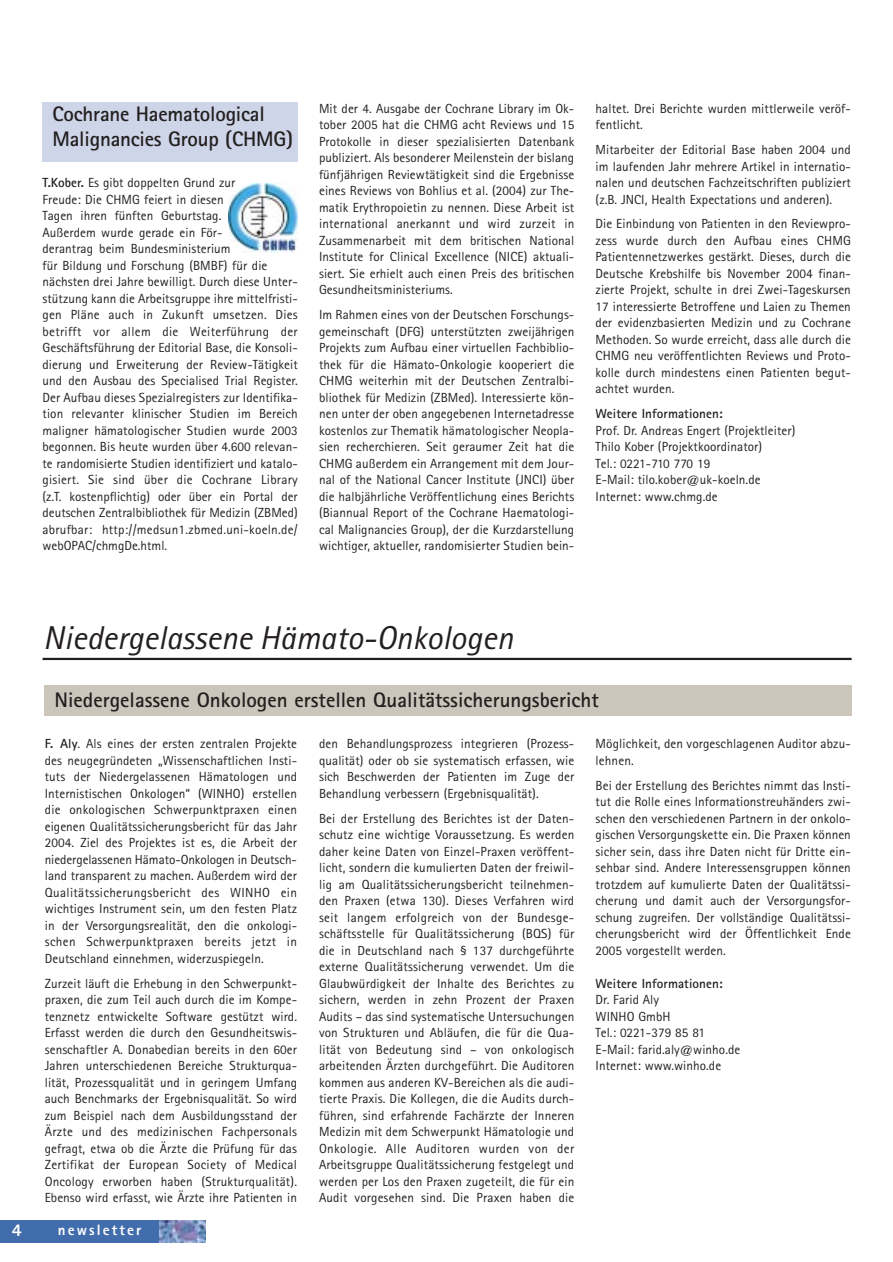
<style>
.page{position:relative;width:893px;height:1262px;background:#fff}
.page>*{position:absolute;margin:0;border:0;box-sizing:border-box;transform-origin:0 0}
.t1{font:italic 33px "Rotis Sans Serif";color:#231f1f}
.t2{font:700 21px/24.8px "Rotis Sans Serif";color:#231f1f}
.t3{font:800 18px "Rotis Sans Serif";color:#fff}
.t4{font:800 15px "Rotis Sans Serif";letter-spacing:.14em;color:#fff}
.t5{font:13.2px/16.5px "Rotis Sans Serif";letter-spacing:.005em;color:#231f1f;text-align:justify}
.t6{font:700 13.2px "Rotis Sans Serif";letter-spacing:.005em;color:#231f1f}
.s1{font-weight:700}
</style>
<div class="page">
<div style="left:0;top:1220px;width:206px;height:22px;background:#426dac"></div>
<img style="left:159px;top:1220px;width:47px;height:22px">
<div style="left:45px;top:686px;width:806px;height:30px;background:#ccc5bb"></div>
<hr style="left:43px;top:658px;width:808px;height:2px;background:#231f1f">
<div style="left:43px;top:102px;width:255px;height:59px;background:#ced5e9"></div>
<img style="left:229px;top:184px;width:69px;height:69px">
<h2 class="t2" style="left:53px;top:104px;width:242px">Cochrane Haematological<br>Malignancies Group (CHMG)</h2>
<p class="t5" style="left:43px;top:176px;width:257px;text-align:left"><span class="s1">T.Kober.</span> Es gibt doppelten Grund zur<br>Freude: Die CHMG feiert in diesen<br>Tagen ihren fünften Geburtstag.<br>Außerdem wurde gerade ein För-<br>derantrag beim Bundesministerium<br>für Bildung und Forschung (BMBF) für die nächsten drei Jahre bewilligt. Durch diese Unter&shy;stützung kann die Arbeitsgruppe ihre mittelfristi&shy;gen Pläne auch in Zukunft umsetzen. Dies betrifft vor allem die Weiterführung der Geschäftsführung der Editorial Base, die Konsoli&shy;dierung und Erweiterung der Review-Tätigkeit und den Ausbau des Specialised Trial Register.<br>Der Aufbau dieses Spezialregisters zur Identifika&shy;tion relevanter klinischer Studien im Bereich maligner hämatologischer Studien wurde 2003 begonnen. Bis heute wurden über 4.600 relevan&shy;te randomisierte Studien identifiziert und katalo&shy;gisiert. Sie sind über die Cochrane Library (z.T. kostenpflichtig) oder über ein Portal der deutschen Zentralbibliothek für Medizin (ZBMed) abrufbar: http://medsun1.zbmed.uni-koeln.de/ webOPAC/chmgDe.html.</p>
<p class="t5" style="left:319px;top:101px;width:257px">Mit der 4. Ausgabe der Cochrane Library im Ok&shy;tober 2005 hat die CHMG acht Reviews und 15<br>Protokolle in dieser spezialisierten Datenbank publiziert. Als besonderer Meilenstein der bislang fünfjährigen Reviewtätigkeit sind die Ergebnisse eines Reviews von Bohlius et al. (2004) zur The&shy;matik Erythropoietin zu nennen. Diese Arbeit ist international anerkannt und wird zurzeit in Zusammenarbeit mit dem britischen National Institute for Clinical Excellence (NICE) aktuali&shy;siert. Sie erhielt auch einen Preis des britischen Gesundheitsministeriums.</p>
<p class="t5" style="left:319px;top:308px;width:257px">Im Rahmen eines von der Deutschen Forschungs&shy;gemeinschaft (DFG) unterstützten zweijährigen Projekts zum Aufbau einer virtuellen Fachbiblio&shy;thek für die Hämato-Onkologie kooperiert die CHMG weiterhin mit der Deutschen Zentralbi&shy;bliothek für Medizin (ZBMed). Interessierte kön&shy;nen unter der oben angegebenen Internetadresse kostenlos zur Thematik hämatologischer Neopla&shy;sien recherchieren. Seit geraumer Zeit hat die CHMG außerdem ein Arrangement mit dem Jour&shy;nal of the National Cancer Institute (JNCI) über die halbjährliche Veröffentlichung eines Berichts (Biannual Report of the Cochrane Haematologi&shy;cal Malignancies Group), der die Kurzdarstellung wichtiger, aktueller, randomisierter Studien bein-</p>
<p class="t5" style="left:595px;top:101px;width:257px">haltet. Drei Berichte wurden mittlerweile veröf&shy;fentlicht.</p>
<p class="t5" style="left:595px;top:143px;width:257px">Mitarbeiter der Editorial Base haben 2004 und im laufenden Jahr mehrere Artikel in internatio&shy;nalen und deutschen Fachzeitschriften publiziert (z.B. JNCI, Health Expectations und anderen).</p>
<p class="t5" style="left:595px;top:217px;width:257px">Die Einbindung von Patienten in den Reviewpro&shy;zess wurde durch den Aufbau eines CHMG Patientennetzwerkes gestärkt. Dieses, durch die Deutsche Krebshilfe bis November 2004 finan&shy;zierte Projekt, schulte in drei Zwei-Tageskursen 17 interessierte Betroffene und Laien zu Themen der evidenzbasierten Medizin und zu Cochrane Methoden. So wurde erreicht, dass alle durch die CHMG neu veröffentlichten Reviews und Proto&shy;kolle durch mindestens einen Patienten begut&shy;achtet wurden.</p>
<p class="t6" style="left:595px;top:409px;width:129px">Weitere Informationen:</p>
<p class="t5" style="left:595px;top:423px;width:201px;text-align:left">Prof. Dr. Andreas Engert (Projektleiter)<br>Thilo Kober (Projektkoordinator)<br>Tel.: 0221-710 770 19<br>E-Mail: tilo.kober@uk-koeln.de<br>Internet: www.chmg.de</p>
<h1 class="t1" style="left:43px;top:626px;width:471px">Niedergelassene Hämato-Onkologen</h1>
<h2 class="t2" style="left:55px;top:689px;width:545px">Niedergelassene Onkologen erstellen Qualitätssicherungsbericht</h2>
<p class="t5" style="left:45px;top:737px;width:254px"><span class="s1">F. Aly</span>. Als eines der ersten zentralen Projekte des neugegründeten „Wissenschaftlichen Insti&shy;tuts der Niedergelassenen Hämatologen und Internistischen Onkologen“ (WINHO) erstellen die onkologischen Schwerpunktpraxen einen eigenen Qualitätssicherungsbericht für das Jahr 2004. Ziel des Projektes ist es, die Arbeit der niedergelassenen Hämato-Onkologen in Deutsch&shy;land transparent zu machen. Außerdem wird der Qualitätssicherungsbericht des WINHO ein wichtiges Instrument sein, um den festen Platz in der Versorgungsrealität, den die onkologi&shy;schen Schwerpunktpraxen bereits jetzt in Deutschland einnehmen, widerzuspiegeln.</p>
<p class="t5" style="left:45px;top:976px;width:254px">Zurzeit läuft die Erhebung in den Schwerpunkt&shy;praxen, die zum Teil auch durch die im Kompe&shy;tenznetz entwickelte Software gestützt wird.<br>Erfasst werden die durch den Gesundheitswis&shy;senschaftler A. Donabedian bereits in den 60er Jahren unterschiedenen Bereiche Strukturqua&shy;lität, Prozessqualität und in geringem Umfang auch Benchmarks der Ergebnisqualität. So wird zum Beispiel nach dem Ausbildungsstand der Ärzte und des medizinischen Fachpersonals gefragt, etwa ob die Ärzte die Prüfung für das Zertifikat der European Society of Medical Oncology erworben haben (Strukturqualität).<br>Ebenso wird erfasst, wie Ärzte ihre Patienten in</p>
<h3 class="t3" style="left:12px;top:1223px;width:12px">4</h3>
<p class="t4" style="left:58px;top:1224px;width:85px">newsletter</p>
<p class="t5" style="left:319px;top:737px;width:257px">den Behandlungsprozess integrieren (Prozess&shy;qualität) oder ob sie systematisch erfassen, wie sich Beschwerden der Patienten im Zuge der Behandlung verbessern (Ergebnisqualität).</p>
<p class="t5" style="left:319px;top:811px;width:257px">Bei der Erstellung des Berichtes ist der Daten&shy;schutz eine wichtige Voraussetzung. Es werden daher keine Daten von Einzel-Praxen veröffent&shy;licht, sondern die kumulierten Daten der freiwil&shy;lig am Qualitätssicherungsbericht teilnehmen&shy;den Praxen (etwa 130). Dieses Verfahren wird seit langem erfolgreich von der Bundesge&shy;schäftsstelle für Qualitätssicherung (BQS) für die in Deutschland nach § 137 durchgeführte externe Qualitätssicherung verwendet. Um die Glaubwürdigkeit der Inhalte des Berichtes zu sichern, werden in zehn Prozent der Praxen Audits – das sind systematische Untersuchungen von Strukturen und Abläufen, die für die Qua&shy;lität von Bedeutung sind – von onkologisch arbeitenden Ärzten durchgeführt. Die Auditoren kommen aus anderen KV-Bereichen als die audi&shy;tierte Praxis. Die Kollegen, die die Audits durch&shy;führen, sind erfahrende Fachärzte der Inneren Medizin mit dem Schwerpunkt Hämatologie und Onkologie. Alle Auditoren wurden von der Arbeitsgruppe Qualitätssicherung festgelegt und werden per Los den Praxen zugeteilt, die für ein Audit vorgesehen sind. Die Praxen haben die</p>
<p class="t5" style="left:595px;top:737px;width:257px">Möglichkeit, den vorgeschlagenen Auditor abzu&shy;lehnen.</p>
<p class="t5" style="left:595px;top:778px;width:257px">Bei der Erstellung des Berichtes nimmt das Insti&shy;tut die Rolle eines Informationstreuhänders zwi&shy;schen den verschiedenen Partnern in der onkolo&shy;gischen Versorgungskette ein. Die Praxen können sicher sein, dass ihre Daten nicht für Dritte ein&shy;sehbar sind. Andere Interessensgruppen können trotzdem auf kumulierte Daten der Qualitätssi&shy;cherung und damit auch der Versorgungsfor&shy;schung zugreifen. Der vollständige Qualitätssi&shy;cherungsbericht wird der Öffentlichkeit Ende 2005 vorgestellt werden.</p>
<p class="t6" style="left:595px;top:978px;width:129px">Weitere Informationen:</p>
<p class="t5" style="left:595px;top:992px;width:146px;text-align:left">Dr. Farid Aly<br>WINHO GmbH<br>Tel.: 0221-379 85 81<br>E-Mail: farid.aly@winho.de<br>Internet: www.winho.de</p>
</div>
